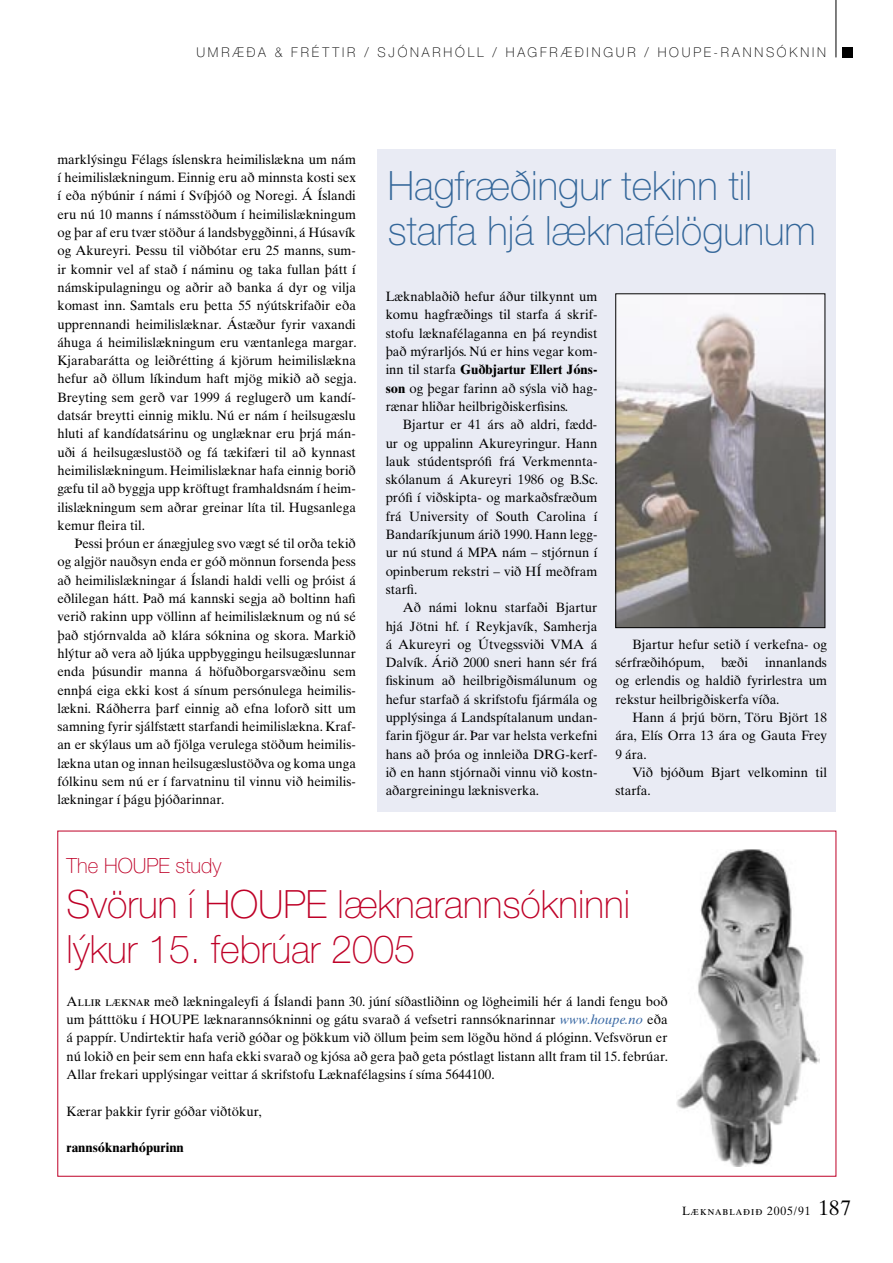
<style>
.page{position:relative;width:893px;height:1263px;background:#fff}
.page>*{position:absolute;margin:0;border:0;box-sizing:border-box;transform-origin:0 0}
.Umræða-aðalfs{font:100 40.5px/45px "Helvetica Neue";color:#369}
.Umræða-aðalfs-2{font:100 39px/45px "Helvetica Neue";color:#be0027}
.Umræða-undirfs{font:100 21px "Helvetica Neue";color:#be0027}
.Óinndregið{font:13.5px/18.3px "Times Ten";color:#000;text-align:justify}
.t1{font:100 13.5px "Helvetica Neue";letter-spacing:.215em;color:#000}
.Óinndregið-2{font:700 13.5px "Times Ten";color:#000}
.Óinndregið-3{font:12px "Times Ten Roman SC";letter-spacing:.075em;color:#000}
.s1{font-weight:700}
.s2{font-family:"Times Ten Roman SC"}
.s3{font-style:italic;color:#3767a3}
.s4{font-family:"Times Ten"}
.s5{font-family:"Times Ten";font-size:21px}
</style>
<div class="page">
<hr style="left:836px;top:0;width:1px;height:57px;background:#000">
<div style="left:842px;top:47px;width:11px;height:10px;background:#000"></div>
<img style="left:676px;top:850px;width:143px;height:316px">
<div style="left:377px;top:149px;width:459px;height:662px;background:#e9ebf4"></div>
<img style="left:617px;top:295px;width:206px;height:331px">
<div style="left:615px;top:293px;width:210px;height:335px;border:1px solid #000"></div>
<p class="t1" style="left:196px;top:44px;width:631px">UMRÆÐA &amp; FRÉTTIR / SJÓNARHÓLL / HAGFRÆÐINGUR / HOUPE-RANNSÓKNIN</p>
<p class="Óinndregið" style="left:57px;top:150px;width:301px">marklýsingu Félags íslenskra heimilislækna um nám í heimilislækningum. Einnig eru að minnsta kosti sex í eða nýbúnir í námi í Svíþjóð og Noregi. Á Íslandi eru nú 10 manns í námsstöðum í heimilislækningum og þar af eru tvær stöður á landsbyggðinni, á Húsavík og Akureyri. Þessu til viðbótar eru 25 manns, sum&shy;ir komnir vel af stað í náminu og taka fullan þátt í námskipulagningu og aðrir að banka á dyr og vilja komast inn. Samtals eru þetta 55 nýútskrifaðir eða upprennandi heimilislæknar. Ástæður fyrir vaxandi áhuga á heimilislækningum eru væntanlega margar.<br>Kjarabarátta og leiðrétting á kjörum heimilislækna hefur að öllum líkindum haft mjög mikið að segja.<br>Breyting sem gerð var 1999 á reglugerð um kandí&shy;datsár breytti einnig miklu. Nú er nám í heilsugæslu hluti af kandídatsárinu og unglæknar eru þrjá mán&shy;uði á heilsugæslustöð og fá tækifæri til að kynnast heimilislækningum. Heimilislæknar hafa einnig borið gæfu til að byggja upp kröftugt framhaldsnám í heim&shy;ilislækningum sem aðrar greinar líta til. Hugsanlega kemur fleira til.</p>
<p class="Óinndregið" style="left:57px;top:534px;width:300px;text-indent:17px">Þessi þróun er ánægjuleg svo vægt sé til orða tekið og algjör nauðsyn enda er góð mönnun forsenda þess að heimilislækningar á Íslandi haldi velli og þróist á eðlilegan hátt. Það má kannski segja að boltinn hafi verið rakinn upp völlinn af heimilislæknum og nú sé það stjórnvalda að klára sóknina og skora. Markið hlýtur að vera að ljúka uppbyggingu heilsugæslunnar enda þúsundir manna á höfuðborgarsvæðinu sem ennþá eiga ekki kost á sínum persónulega heimilis&shy;lækni. Ráðherra þarf einnig að efna loforð sitt um samning fyrir sjálfstætt starfandi heimilislækna. Kraf&shy;an er skýlaus um að fjölga verulega stöðum heimilis&shy;lækna utan og innan heilsugæslustöðva og koma unga fólkinu sem nú er í farvatninu til vinnu við heimilis&shy;lækningar í þágu þjóðarinnar.</p>
<p class="Umræða-aðalfs" style="left:388px;top:163px;width:430px">Hagfræðingur tekinn til starfa hjá læknafélögunum</p>
<p class="Óinndregið" style="left:386px;top:287px;width:213px">Læknablaðið hefur áður tilkynnt um komu hagfræðings til starfa á skrif&shy;stofu læknafélaganna en þá reyndist það mýrarljós. Nú er hins vegar kom&shy;inn til starfa <span class="s1">Guðbjartur Ellert Jóns&shy;son</span> og þegar farinn að sýsla við hag&shy;rænar hliðar heilbrigðiskerfisins.</p>
<p class="Óinndregið" style="left:386px;top:415px;width:214px;text-indent:17px">Bjartur er 41 árs að aldri, fædd&shy;ur og uppalinn Akureyringur. Hann lauk stúdentsprófi frá Verkmennta&shy;skólanum á Akureyri 1986 og B.Sc. prófi í viðskipta- og markaðsfræðum frá University of South Carolina í Bandaríkjunum árið 1990. Hann legg&shy;ur nú stund á MPA nám – stjórnun í opinberum rekstri – við HÍ meðfram starfi.</p>
<p class="Óinndregið" style="left:386px;top:598px;width:213px;text-indent:17px">Að námi loknu starfaði Bjartur hjá Jötni hf. í Reykjavík, Samherja á Akureyri og Útvegssviði VMA á Dalvík. Árið 2000 sneri hann sér frá fiskinum að heilbrigðismálunum og hefur starfað á skrifstofu fjármála og upplýsinga á Landspítalanum undan&shy;farin fjögur ár. Þar var helsta verkefni hans að þróa og innleiða DRG-kerf&shy;ið en hann stjórnaði vinnu við kostn&shy;aðargreiningu læknisverka.</p>
<p class="Óinndregið" style="left:615px;top:635px;width:213px;text-indent:17px">Bjartur hefur setið í verkefna- og sérfræðihópum, bæði</p>
<p class="Óinndregið" style="left:615px;top:653px;width:213px;text-indent:150px">innanlands og erlendis og haldið fyrirlestra um rekstur heilbrigðiskerfa víða.</p>
<p class="Óinndregið" style="left:615px;top:708px;width:213px;text-indent:17px">Hann á þrjú börn, Töru Björt 18 ára, Elís Orra 13 ára og Gauta Frey 9 ára.</p>
<p class="Óinndregið" style="left:615px;top:763px;width:213px;text-indent:17px">Við bjóðum Bjart velkominn til starfa.</p>
<p class="Umræða-undirfs" style="left:67px;top:853px;width:156px">The HOUPE study</p>
<p class="Umræða-aðalfs-2" style="left:67px;top:881px;width:565px">Svörun í HOUPE læknarannsókninni lýkur 15. febrúar 2005</p>
<p class="Óinndregið" style="left:67px;top:992px;width:603px"><span class="s2">Allir læknar</span> með lækningaleyfi á Íslandi þann 30. júní síðastliðinn og lögheimili hér á landi fengu boð um þátttöku í HOUPE læknarannsókninni og gátu svarað á vefsetri rannsóknarinnar <span class="s3">www.houpe.no</span> eða á pappír. Undirtektir hafa verið góðar og þökkum við öllum þeim sem lögðu hönd á plóginn. Vefsvörun er nú lokið en þeir sem enn hafa ekki svarað og kjósa að gera það geta póstlagt listann allt fram til 15. febrúar.<br>Allar frekari upplýsingar veittar á skrifstofu Læknafélagsins í síma 5644100.</p>
<p class="Óinndregið" style="left:67px;top:1102px;width:197px">Kærar þakkir fyrir góðar viðtökur,</p>
<p class="Óinndregið-2" style="left:67px;top:1139px;width:119px">rannsóknarhópurinn</p>
<p class="Óinndregið-3" style="left:682px;top:1204px;width:170px">Læknablaðið <span class="s4">2005/91</span> <span class="s5">187</span></p>
</div>
